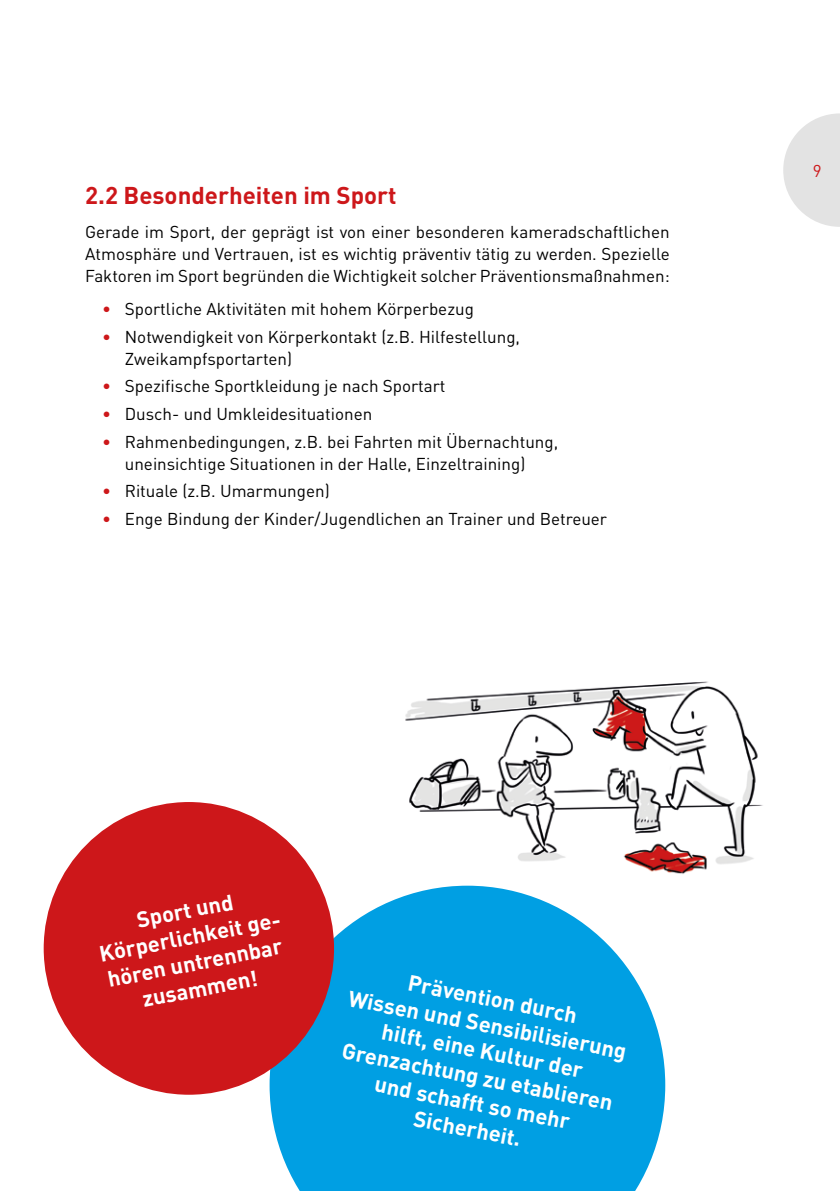
<style>
.page{position:relative;width:840px;height:1191px;background:#fff}
.page>*{position:absolute;margin:0;border:0;box-sizing:border-box;transform-origin:0 0}
.t1{font:700 24px "DIN";color:#cd171a}
.t2{font:700 22px/26.4px "DIN";color:#fff;text-align:center}
.t3{font:17px/22px "DIN";color:#000;text-align:justify}
.t4{font:17px "DIN";color:#cd171a}
.s1{color:#cd171a}
</style>
<div class="page">
<img style="left:405px;top:681px;width:358px;height:193px">
<svg style="left:783px;top:113px;width:56px;height:114px"></svg>
<svg style="left:269px;top:885px;width:396px;height:306px;background:#1eaae6"></svg>
<div style="left:44px;top:802px;width:290px;height:292px;background:#cd171a;border-radius:50%"></div>
<h1 class="t1" style="left:85px;top:180px;width:313px">2.2 Besonderheiten im Sport</h1>
<p class="t3" style="left:85px;top:220px;width:585px">Gerade im Sport, der geprägt ist von einer besonderen kameradschaftlichen Atmosphäre und Vertrauen, ist es wichtig präventiv tätig zu werden. Spezielle Faktoren im Sport begründen die Wichtigkeit solcher Präventionsmaßnahmen:</p>
<p class="t3" style="left:102px;top:297px;width:373px"><span class="s1">•</span> Sportliche Aktivitäten mit hohem Körperbezug</p>
<p class="t3" style="left:125px;top:325px;width:396px;text-indent:-23px"><span class="s1">•</span> Notwendigkeit von Körperkontakt (z.B. Hilfestellung,<br>Zweikampfsportarten)</p>
<p class="t3" style="left:102px;top:375px;width:345px"><span class="s1">•</span> Spezifische Sportkleidung je nach Sportart</p>
<p class="t3" style="left:102px;top:402px;width:271px"><span class="s1">•</span> Dusch- und Umkleidesituationen</p>
<p class="t3" style="left:102px;top:430px;width:457px;text-align:center"><span class="s1">•</span> Rahmenbedingungen, z.B. bei Fahrten mit Übernachtung, uneinsichtige Situationen in der Halle, Einzeltraining)</p>
<p class="t3" style="left:102px;top:480px;width:229px"><span class="s1">•</span> Rituale (z.B. Umarmungen)</p>
<p class="t3" style="left:102px;top:507px;width:506px"><span class="s1">•</span> Enge Bindung der Kinder/Jugendlichen an Trainer und Betreuer</p>
<p class="t4" style="left:812px;top:160px;width:10px">9</p>
<p class="t2" style="left:92px;top:914px;width:187px;rotate:-11deg">Sport und<br>Körperlichkeit ge&shy;hören untrennbar zusammen!</p>
<p class="t2" style="left:356px;top:958px;width:284px;rotate:11deg">Prävention durch<br>Wissen und Sensibilisierung hilft, eine Kultur der<br>Grenzachtung zu etablieren und schafft so mehr<br>Sicherheit.</p>
</div>
